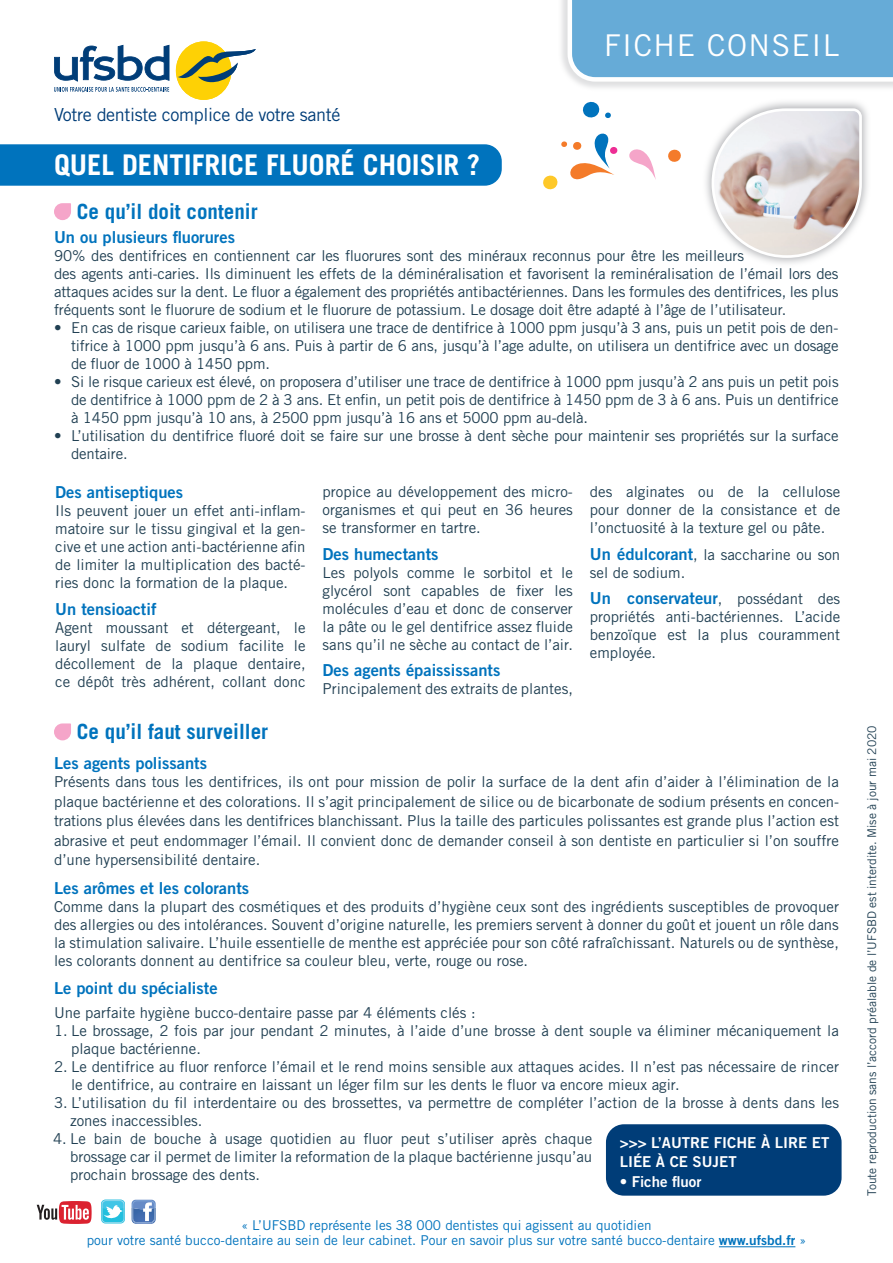
<style>
.page{position:relative;width:893px;height:1263px;background:#fff}
.page>*{position:absolute;margin:0;border:0;box-sizing:border-box;transform-origin:0 0}
.t1{font:30px "Trade Gothic LT Std";letter-spacing:.05em;color:#fff}
.t2{font:700 28.5px "Trade Gothic LT Std";color:#fff}
.t3{font:700 21px "Trade Gothic LT Std";color:#0073bd}
.t4{font:18px "Trade Gothic LT Std";letter-spacing:-.02em;color:#003d78}
.t5{font:16.5px "Trade Gothic LT Std Bd 2";color:#0073bd}
.t6{font:15px/18px "Trade Gothic LT Std";color:#214053;text-align:justify}
.t7{font:15px/19.5px "Trade Gothic LT Std Bd 2";color:#fff}
.t8{font:13.5px/15px "Trade Gothic LT Std";color:#0073bd;text-align:center}
.t9{font:12px "Trade Gothic LT Std";color:#214053}
.s1{font-family:"Trade Gothic LT Std Bd 2";font-size:16.5px;color:#0073bd}
.s2{font-family:"Trade Gothic LT Std";font-size:15px;color:#214053}
.s3{font-family:"Trade Gothic LT Std Bd 2"}
</style>
<div class="page">
<div style="left:0;top:144px;width:502px;height:42px;background:#0073bd"></div>
<div style="left:558px;top:0;width:335px;height:92px;background:#babbbe;opacity:.75"></div>
<svg style="left:568px;top:0;width:325px;height:82px;background:#71b1d9"></svg>
<svg style="left:54px;top:203px;width:17px;height:17px"></svg>
<div style="left:176px;top:41px;width:55px;height:59px;background:#fed105;border-radius:50%"></div>
<svg style="left:178px;top:48px;width:78px;height:41px"></svg>
<svg style="left:54px;top:45px;width:115px;height:47px"></svg>
<svg style="left:706px;top:102px;width:162px;height:162px"></svg>
<svg style="left:710px;top:107px;width:153px;height:152px"></svg>
<svg style="left:668px;top:149px;width:13px;height:13px"></svg>
<svg style="left:629px;top:149px;width:27px;height:31px"></svg>
<svg style="left:582px;top:101px;width:29px;height:17px"></svg>
<svg style="left:543px;top:133px;width:75px;height:57px"></svg>
<hr style="left:719px;top:1246px;width:76px;height:1px;background:#0073bd">
<svg style="left:101px;top:1200px;width:24px;height:23px"></svg>
<svg style="left:132px;top:1200px;width:24px;height:24px"></svg>
<svg style="left:37px;top:1201px;width:55px;height:23px"></svg>
<div style="left:606px;top:1124px;width:236px;height:72px;background:#003d78;border-radius:18px"></div>
<svg style="left:54px;top:723px;width:17px;height:17px"></svg>
<p class="t4" style="left:54px;top:104px;width:288px">Votre dentiste complice de votre santé</p>
<h1 class="t1" style="left:604px;top:27px;width:237px">FICHE CONSEIL</h1>
<h2 class="t2" style="left:54px;top:147px;width:428px">QUEL DENTIFRICE FLUORÉ CHOISIR ?</h2>
<h3 class="t3" style="left:77px;top:199px;width:182px">Ce qu’il doit contenir</h3>
<p class="t5" style="left:54px;top:227px;width:183px">Un ou plusieurs fluorures</p>
<p class="t6" style="left:54px;top:247px;width:786px;text-align:left">90% des dentifrices en contiennent car les fluorures sont des minéraux reconnus pour être les meilleurs<br>des agents anti-caries. Ils diminuent les effets de la déminéralisation et favorisent la reminéralisation de l’émail lors des attaques acides sur la dent. Le fluor a également des propriétés antibactériennes. Dans les formules des dentifrices, les plus fréquents sont le fluorure de sodium et le fluorure de potassium. Le dosage doit être adapté à l’âge de l’utilisateur.</p>
<p class="t6" style="left:71px;top:319px;width:769px;text-indent:-17px">• En cas de risque carieux faible, on utilisera une trace de dentifrice à 1000 ppm jusqu’à 3 ans, puis un petit pois de den&shy;tifrice à 1000 ppm jusqu’à 6 ans. Puis à partir de 6 ans, jusqu’à l’age adulte, on utilisera un dentifrice avec un dosage de fluor de 1000 à 1450 ppm.</p>
<p class="t6" style="left:71px;top:373px;width:769px;text-indent:-17px">• Si le risque carieux est élevé, on proposera d’utiliser une trace de dentifrice à 1000 ppm jusqu’à 2 ans puis un petit pois de dentifrice à 1000 ppm de 2 à 3 ans. Et enfin, un petit pois de dentifrice à 1450 ppm de 3 à 6 ans. Puis un dentifrice à 1450 ppm jusqu’à 10 ans, à 2500 ppm jusqu’à 16 ans et 5000 ppm au-delà.</p>
<p class="t6" style="left:71px;top:427px;width:769px;text-indent:-17px">• L’utilisation du dentifrice fluoré doit se faire sur une brosse à dent sèche pour maintenir ses propriétés sur la surface dentaire.</p>
<p class="t5" style="left:55px;top:482px;width:129px">Des antiseptiques</p>
<p class="t6" style="left:55px;top:502px;width:252px">Ils peuvent jouer un effet anti-inflam&shy;matoire sur le tissu gingival et la gen&shy;cive et une action anti-bactérienne afin de limiter la multiplication des bacté&shy;ries donc la formation de la plaque.</p>
<p class="t5" style="left:55px;top:599px;width:103px">Un tensioactif</p>
<p class="t6" style="left:55px;top:618px;width:252px">Agent moussant et détergeant, le lauryl sulfate de sodium facilite le décollement de la plaque dentaire, ce dépôt très adhérent, collant donc</p>
<p class="t6" style="left:323px;top:483px;width:252px">propice au développement des micro&shy;organismes et qui peut en 36 heures se transformer en tartre.</p>
<p class="t5" style="left:323px;top:544px;width:117px">Des humectants</p>
<p class="t6" style="left:323px;top:563px;width:252px">Les polyols comme le sorbitol et le glycérol sont capables de fixer les molécules d’eau et donc de conserver la pâte ou le gel dentifrice assez fluide sans qu’il ne sèche au contact de l’air.</p>
<p class="t5" style="left:323px;top:660px;width:179px">Des agents épaississants</p>
<p class="t6" style="left:323px;top:680px;width:252px">Principalement des extraits de plantes,</p>
<p class="t6" style="left:590px;top:483px;width:252px">des alginates ou de la cellulose pour donner de la consistance et de l’onctuosité à la texture gel ou pâte.</p>
<p class="t6" style="left:590px;top:545px;width:252px"><span class="s1">Un édulcorant</span>, la saccharine ou son sel de sodium.</p>
<p class="t5" style="left:590px;top:588px;width:252px">Un conservateur<span class="s2">, possédant des</span></p>
<p class="t6" style="left:590px;top:608px;width:252px">propriétés anti-bactériennes. L’acide benzoïque est la plus couramment employée.</p>
<h3 class="t3" style="left:77px;top:719px;width:193px">Ce qu’il faut surveiller</h3>
<p class="t5" style="left:54px;top:753px;width:155px">Les agents polissants</p>
<p class="t6" style="left:54px;top:772px;width:786px;line-height:19.5px">Présents dans tous les dentifrices, ils ont pour mission de polir la surface de la dent afin d’aider à l’élimination de la plaque bactérienne et des colorations. Il s’agit principalement de silice ou de bicarbonate de sodium présents en concen&shy;trations plus élevées dans les dentifrices blanchissant. Plus la taille des particules polissantes est grande plus l’action est abrasive et peut endommager l’émail. Il convient donc de demander conseil à son dentiste en particulier si l’on souffre d’une hypersensibilité dentaire.</p>
<p class="t5" style="left:54px;top:878px;width:197px">Les arômes et les colorants</p>
<p class="t6" style="left:54px;top:897px;width:786px">Comme dans la plupart des cosmétiques et des produits d’hygiène ceux sont des ingrédients susceptibles de provoquer des allergies ou des intolérances. Souvent d’origine naturelle, les premiers servent à donner du goût et jouent un rôle dans la stimulation salivaire. L’huile essentielle de menthe est appréciée pour son côté rafraîchissant. Naturels ou de synthèse, les colorants donnent au dentifrice sa couleur bleu, verte, rouge ou rose.</p>
<p class="t5" style="left:54px;top:978px;width:165px">Le point du spécialiste</p>
<p class="t6" style="left:54px;top:1004px;width:423px">Une parfaite hygiène bucco-dentaire passe par 4 éléments clés :</p>
<p class="t6" style="left:71px;top:1022px;width:769px;text-indent:-17px">1. Le brossage, 2 fois par jour pendant 2 minutes, à l’aide d’une brosse à dent souple va éliminer mécaniquement la plaque bactérienne.</p>
<p class="t6" style="left:71px;top:1058px;width:769px;text-indent:-17px">2. Le dentifrice au fluor renforce l’émail et le rend moins sensible aux attaques acides. Il n’est pas nécessaire de rincer le dentifrice, au contraire en laissant un léger film sur les dents le fluor va encore mieux agir.</p>
<p class="t6" style="left:70px;top:1094px;width:770px;line-height:17.4px;text-indent:-16px">3. L’utilisation du fil interdentaire ou des brossettes, va permettre de compléter l’action de la brosse à dents dans les zones inaccessibles.</p>
<p class="t6" style="left:70px;top:1129px;width:524px;text-indent:-17px">4. Le bain de bouche à usage quotidien au fluor peut s’utiliser après chaque brossage car il permet de limiter la reformation de la plaque bactérienne jusqu’au prochain brossage des dents.</p>
<p class="t7" style="left:620px;top:1132px;width:211px">&gt;&gt;&gt; L’AUTRE FICHE À LIRE ET<br>LIÉE À CE SUJET</p>
<p class="t7" style="left:620px;top:1171px;width:83px">• Fiche fluor</p>
<p class="t8" style="left:87px;top:1218px;width:721px">« L’UFSBD représente les 38 000 dentistes qui agissent au quotidien<br>pour votre santé bucco-dentaire au sein de leur cabinet. Pour en savoir plus sur votre santé bucco-dentaire <span class="s3">www.ufsbd.fr</span> »</p>
<p class="t9" style="left:865px;top:1196px;width:472px;rotate:-90deg">Toute reproduction sans l’accord préalable de l’UFSBD est interdite. Mise à jour mai 2020</p>
</div>
